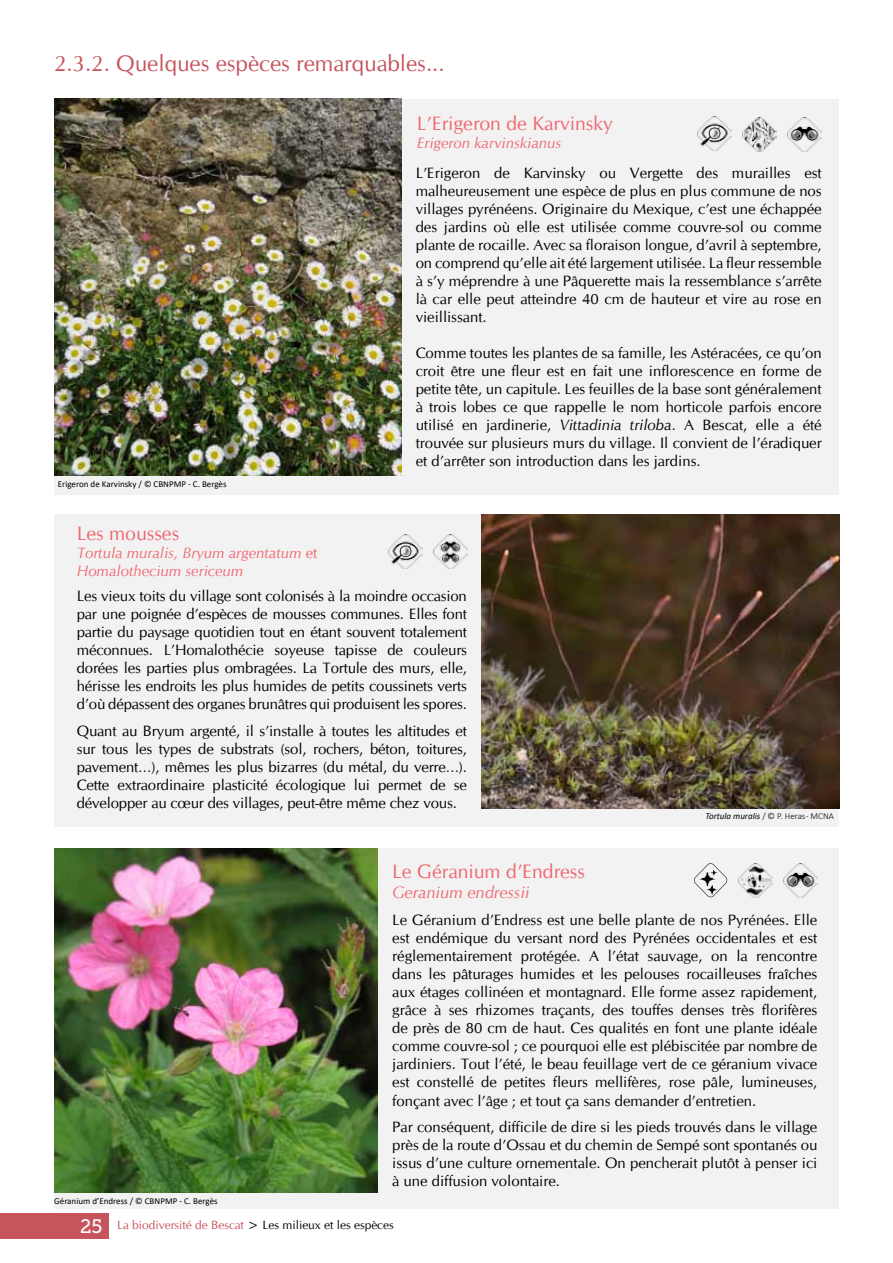
<style>
.page{position:relative;width:893px;height:1263px;background:#fff}
.page>*{position:absolute;margin:0;border:0;box-sizing:border-box;transform-origin:0 0}
.t1{font:22.5px "CG Omega";color:#c7545c}
.t2{font:19.5px "CG Omega";color:#f16670}
.t3{font:italic 16.5px "CG Omega";color:#f16670}
.t4{font:15px/18px "CG Omega";color:#000;text-align:justify}
.t5{font:italic 15px/18px "CG Omega";color:#f16670}
.t6{font:12px "CG Omega";color:#000}
.t7{font:9px "Calibri";color:#000}
.t8{font:italic 9px "Calibri";color:#000}
.s1{font-style:normal}
.s2{font-style:italic}
.s3{font-weight:300;font-style:normal}
.s4{font-family:"Museo Slab 500";font-size:19.5px;color:#fff}
.s5{color:#c7545c}
</style>
<div class="page">
<div style="left:0;top:1213px;width:108px;height:26px;background:#c7545c"></div>
<div style="left:54px;top:514px;width:785px;height:312px;background:#f2f2f2"></div>
<img style="left:482px;top:514px;width:357px;height:294px">
<img style="left:433px;top:534px;width:34px;height:34px">
<img style="left:388px;top:534px;width:34px;height:34px">
<div style="left:54px;top:99px;width:785px;height:395px;background:#f2f2f2"></div>
<img style="left:54px;top:99px;width:347px;height:376px">
<img style="left:743px;top:117px;width:34px;height:34px">
<img style="left:788px;top:117px;width:34px;height:34px">
<img style="left:698px;top:117px;width:34px;height:34px">
<div style="left:54px;top:848px;width:785px;height:361px;background:#f2f2f2"></div>
<img style="left:54px;top:848px;width:323px;height:344px">
<img style="left:783px;top:863px;width:34px;height:34px">
<img style="left:738px;top:863px;width:34px;height:34px">
<svg style="left:694px;top:863px;width:34px;height:34px"></svg>
<img style="left:696px;top:867px;width:25px;height:28px">
<h1 class="t1" style="left:54px;top:50px;width:392px">2.3.2. Quelques espèces remarquables...</h1>
<h2 class="t2" style="left:417px;top:112px;width:197px">L’Erigeron de Karvinsky</h2>
<p class="t5" style="left:417px;top:134px;width:146px">Erigeron karvinskianus</p>
<p class="t7" style="left:58px;top:478px;width:170px">Erigeron de Karvinsky / © CBNPMP - C. Bergès</p>
<h2 class="t2" style="left:77px;top:522px;width:104px">Les mousses</h2>
<p class="t5" style="left:77px;top:544px;width:242px">Tortula muralis, Bryum argentatum <span class="s1">et<br></span>Homalothecium sericeum</p>
<p class="t4" style="left:416px;top:164px;width:408px">L’Erigeron de Karvinsky ou Vergette des murailles est malheureusement une espèce de plus en plus commune de nos villages pyrénéens. Originaire du Mexique, c’est une échappée des jardins où elle est utilisée comme couvre-sol ou comme plante de rocaille. Avec sa floraison longue, d’avril à septembre, on comprend qu’elle ait été largement utilisée. La fleur ressemble à s’y méprendre à une Pâquerette mais la ressemblance s’arrête là car elle peut atteindre 40 cm de hauteur et vire au rose en vieillissant.</p>
<p class="t4" style="left:416px;top:344px;width:408px">Comme toutes les plantes de sa famille, les Astéracées, ce qu’on croit être une fleur est en fait une inflorescence en forme de petite tête, un capitule. Les feuilles de la base sont généralement à trois lobes ce que rappelle le nom horticole parfois encore utilisé en jardinerie, <span class="s2">Vittadinia triloba</span>. A Bescat, elle a été trouvée sur plusieurs murs du village. Il convient de l’éradiquer et d’arrêter son introduction dans les jardins.</p>
<p class="t4" style="left:77px;top:587px;width:392px">Les vieux toits du village sont colonisés à la moindre occasion par une poignée d’espèces de mousses communes. Elles font partie du paysage quotidien tout en étant souvent totalement méconnues. L’Homalothécie soyeuse tapisse de couleurs dorées les parties plus ombragées. La Tortule des murs, elle, hérisse les endroits les plus humides de petits coussinets verts d’où dépassent des organes brunâtres qui produisent les spores.</p>
<p class="t4" style="left:77px;top:722px;width:392px">Quant au Bryum argenté, il s’installe à toutes les altitudes et sur tous les types de substrats (sol, rochers, béton, toitures, pavement…), mêmes les plus bizarres (du métal, du verre…).<br>Cette extraordinaire plasticité écologique lui permet de se développer au cœur des villages, peut-être même chez vous.</p>
<h2 class="t2" style="left:392px;top:860px;width:194px">Le Géranium d’Endress</h2>
<p class="t3" style="left:392px;top:882px;width:139px">Geranium endressii</p>
<p class="t8" style="left:705px;top:809px;width:130px">Tortula muralis <span class="s3">/ © P. Heras - MCNA</span></p>
<p class="t7" style="left:54px;top:1195px;width:165px">Géranium d’Endress / © CBNPMP - C. Bergès</p>
<p class="t4" style="left:392px;top:911px;width:427px">Le Géranium d’Endress est une belle plante de nos Pyrénées. Elle est endémique du versant nord des Pyrénées occidentales et est réglementairement protégée. A l’état sauvage, on la rencontre dans les pâturages humides et les pelouses rocailleuses fraîches aux étages collinéen et montagnard. Elle forme assez rapidement, grâce à ses rhizomes traçants, des touffes denses très florifères de près de 80 cm de haut. Ces qualités en font une plante idéale comme couvre-sol ; ce pourquoi elle est plébiscitée par nombre de jardiniers. Tout l’été, le beau feuillage vert de ce géranium vivace est constellé de petites fleurs mellifères, rose pâle, lumineuses, fonçant avec l’âge ; et tout ça sans demander d’entretien.</p>
<p class="t4" style="left:392px;top:1118px;width:427px">Par conséquent, difficile de dire si les pieds trouvés dans le village près de la route d’Ossau et du chemin de Sempé sont spontanés ou issus d’une culture ornementale. On pencherait plutôt à penser ici à une diffusion volontaire.</p>
<p class="t6" style="left:80px;top:1218px;width:315px"><span class="s4">25</span> <span class="s5">La biodiversité de Bescat</span> &gt; Les milieux et les espèces</p>
</div>
